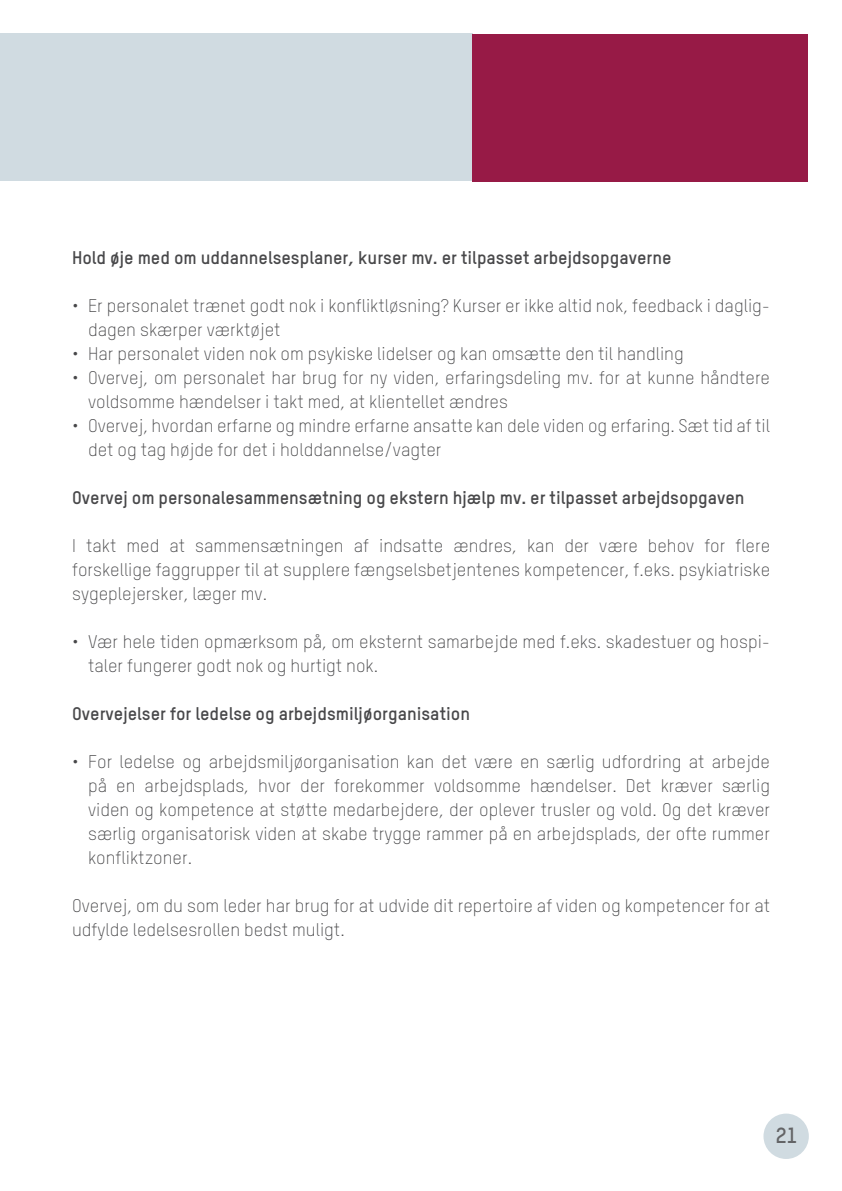
<style>
.page{position:relative;width:842px;height:1191px;background:#fff}
.page>*{position:absolute;margin:0;border:0;box-sizing:border-box;transform-origin:0 0}
.t1{font:700 21.6px "TSTAR";color:#636466}
.t2{font:300 18px/24px "TSTAR";color:#48484a}
.t3{font:700 18px "TSTAR";color:#48484a}
</style>
<div class="page">
<div style="left:0;top:34px;width:473px;height:147px;background:#d0dbe1"></div>
<div style="left:472px;top:34px;width:336px;height:147px;background:#971a46"></div>
<div style="left:763px;top:1113px;width:46px;height:46px;background:#d0dbe1;border-radius:50%"></div>
<p class="t3" style="left:72px;top:246px;width:601px">Hold øje med om uddannelsesplaner, kurser mv. er tilpasset arbejdsopgaverne</p>
<p class="t2" style="left:88px;top:294px;width:683px;text-indent:-16px">• Er personalet trænet godt nok i konfliktløsning? Kurser er ikke altid nok, feedback i daglig&shy;dagen skærper værktøjet</p>
<p class="t2" style="left:72px;top:342px;width:613px">• Har personalet viden nok om psykiske lidelser og kan omsætte den til handling</p>
<p class="t2" style="left:88px;top:366px;width:683px;text-indent:-16px">• Overvej, om personalet har brug for ny viden, erfaringsdeling mv. for at kunne håndtere voldsomme hændelser i takt med, at klientellet ændres</p>
<p class="t2" style="left:88px;top:414px;width:683px;text-indent:-16px">• Overvej, hvordan erfarne og mindre erfarne ansatte kan dele viden og erfaring. Sæt tid af til det og tag højde for det i holddannelse/vagter</p>
<p class="t3" style="left:72px;top:486px;width:674px">Overvej om personalesammensætning og ekstern hjælp mv. er tilpasset arbejdsopgaven</p>
<p class="t2" style="left:72px;top:534px;width:699px;text-align:justify">I takt med at sammensætningen af indsatte ændres, kan der være behov for flere forskellige faggrupper til at supplere fængselsbetjentenes kompetencer, f.eks. psykiatriske sygeplejersker, læger mv.</p>
<p class="t2" style="left:88px;top:630px;width:683px;text-indent:-16px">• Vær hele tiden opmærksom på, om eksternt samarbejde med f.eks. skadestuer og hospi&shy;taler fungerer godt nok og hurtigt nok.</p>
<p class="t3" style="left:72px;top:702px;width:399px">Overvejelser for ledelse og arbejdsmiljøorganisation</p>
<p class="t2" style="left:88px;top:750px;width:683px;text-align:justify;text-indent:-16px">• For ledelse og arbejdsmiljøorganisation kan det være en særlig udfordring at arbejde på en arbejdsplads, hvor der forekommer voldsomme hændelser. Det kræver særlig viden og kompetence at støtte medarbejdere, der oplever trusler og vold. Og det kræver særlig organisatorisk viden at skabe trygge rammer på en arbejdsplads, der ofte rummer konfliktzoner.</p>
<p class="t2" style="left:72px;top:894px;width:699px">Overvej, om du som leder har brug for at udvide dit repertoire af viden og kompetencer for at udfylde ledelsesrollen bedst muligt.</p>
<p class="t1" style="left:776px;top:1121px;width:24px">21</p>
</div>
